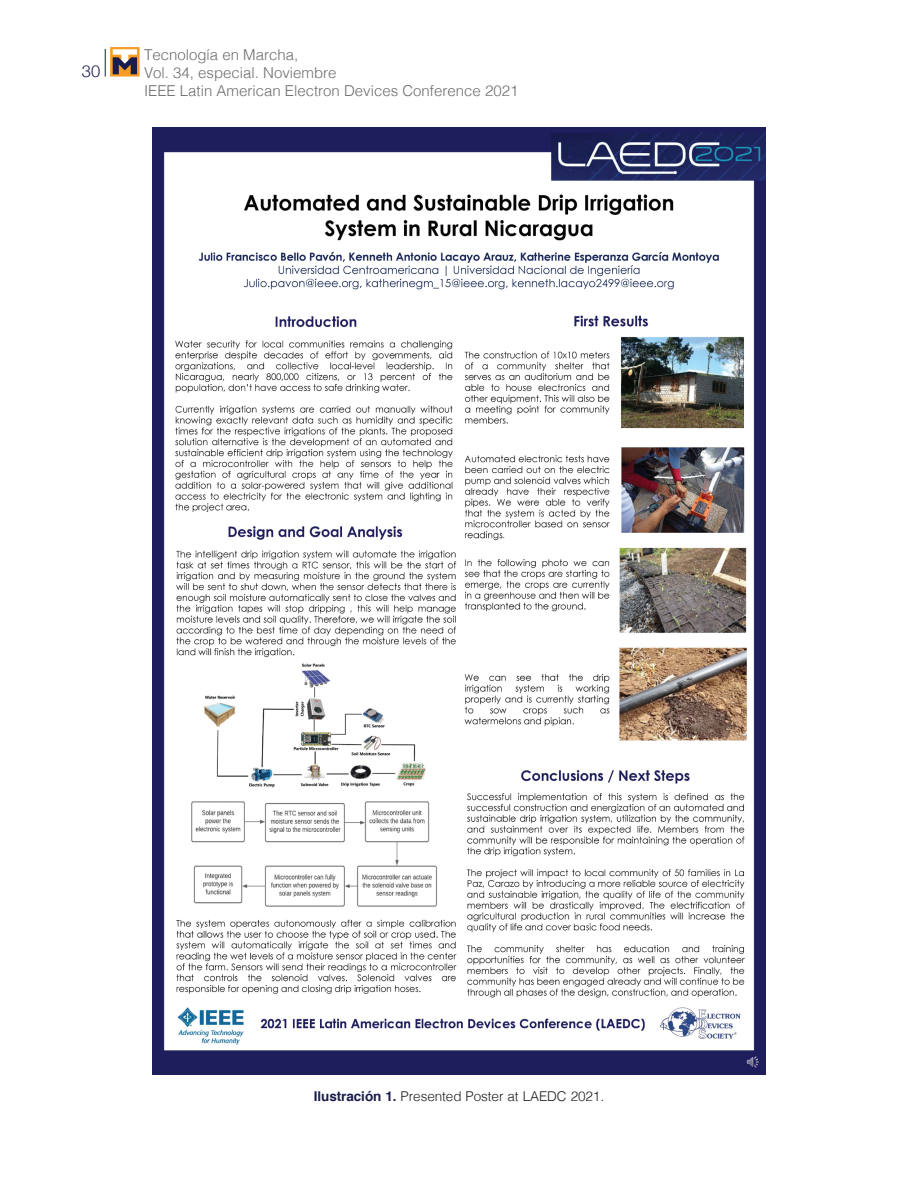
<style>
.page{position:relative;width:918px;height:1188px;background:#fff}
.page>*{position:absolute;margin:0;border:0;box-sizing:border-box;transform-origin:0 0}
.t1{font:300 16.5px "Helvetica Neue";color:#1a1c4c}
.t2{font:300 15px/18px "Helvetica";color:#6c6d70}
.t3{font:300 13.5px "Helvetica";letter-spacing:-.005em;color:#231f20}
.s1{font-weight:700;color:#1a1c4c}
</style>
<div class="page">
<svg style="left:105px;top:49px;width:1px;height:28px"></svg>
<svg style="left:110px;top:47px;width:30px;height:30px"></svg>
<svg style="left:113px;top:49px;width:24px;height:25px"></svg>
<img style="left:153px;top:128px;width:612px;height:946px">
<p class="t1" style="left:82px;top:57px;width:20px">30</p>
<p class="t2" style="left:144px;top:44px;width:376px">Tecnología en Marcha,<br>Vol. 34, especial. Noviembre<br>IEEE Latin American Electron Devices Conference 2021</p>
<p class="t3" style="left:314px;top:1085px;width:292px"><span class="s1">Ilustración 1.</span> Presented Poster at LAEDC 2021.</p>
</div>
